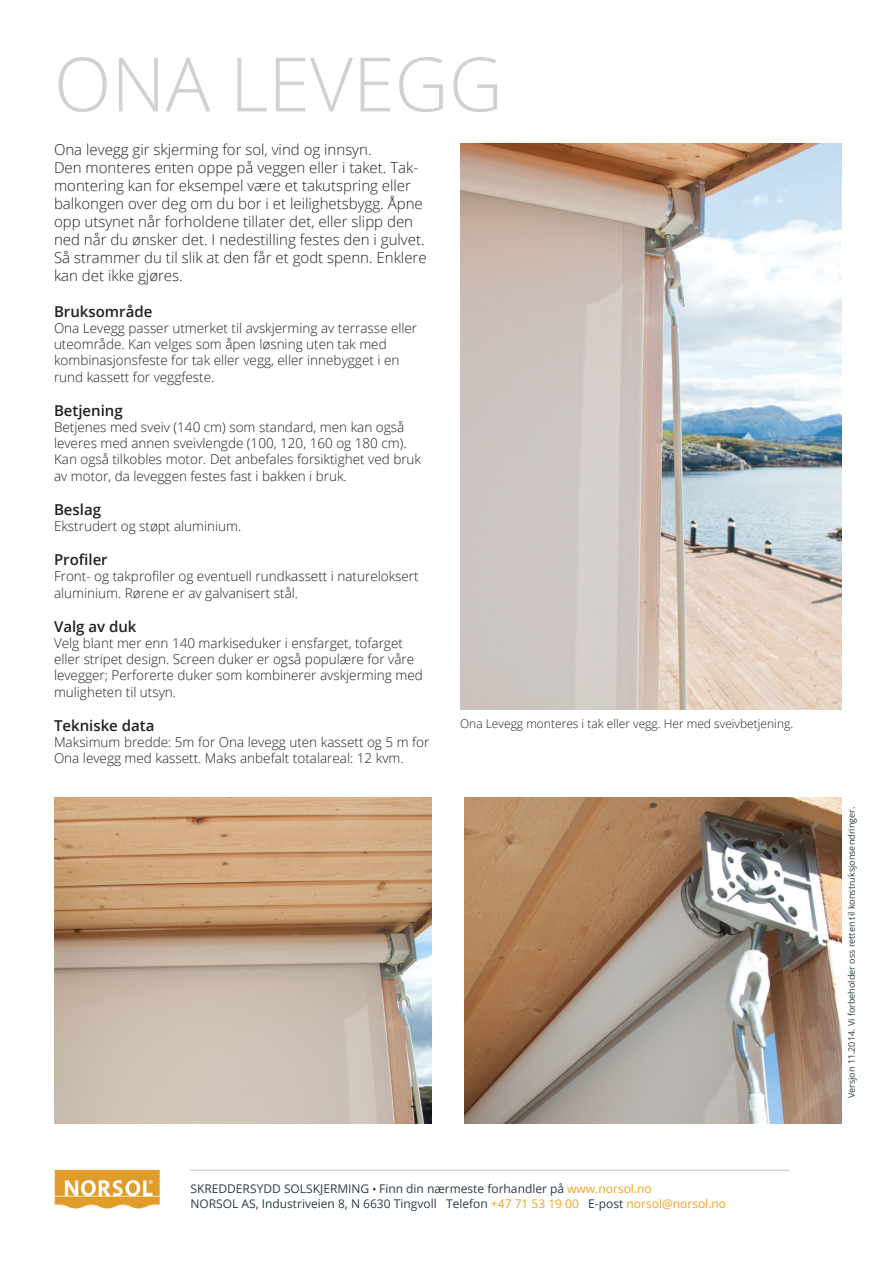
<style>
.page{position:relative;width:893px;height:1263px;background:#fff}
.page>*{position:absolute;margin:0;border:0;box-sizing:border-box;transform-origin:0 0}
.t1{font:300 75px "Open Sans";color:#d0d1d1}
.t2{font:300 15px/18px "Open Sans";color:#231f20}
.t3{font:600 15px "Open Sans";color:#231f20}
.t4{font:300 13.5px/16.2px "Open Sans";color:#231f20}
.t5{font:12px "Open Sans";color:#2b3b45}
.t6{font:300 12px "Open Sans";color:#231f20}
.t7{font:9px "Open Sans";color:#2b3b45}
.s1{font-size:10.5px;color:#231f20}
.s2{color:#f1a21e}
</style>
<div class="page">
<img style="left:460px;top:143px;width:382px;height:567px">
<img style="left:54px;top:797px;width:377px;height:326px">
<img style="left:465px;top:797px;width:377px;height:326px">
<img style="left:54px;top:1169px;width:105px;height:40px">
<hr style="left:190px;top:1169px;width:599px;height:2px;background:#d0d1d1">
<p class="t1" style="left:54px;top:33px;width:450px">ONA LEVEGG</p>
<p class="t2" style="left:54px;top:140px;width:374px">Ona levegg gir skjerming for sol, vind og innsyn.<br>Den monteres enten oppe på veggen eller i taket. Tak&shy;montering kan for eksempel være et takutspring eller balkongen over deg om du bor i et leilighetsbygg. Åpne opp utsynet når forholdene tillater det, eller slipp den ned når du ønsker det. I nedestilling festes den i gulvet.<br>Så strammer du til slik at den får et godt spenn. Enklere kan det ikke gjøres.</p>
<p class="t3" style="left:54px;top:301px;width:100px">Bruksområde</p>
<p class="t4" style="left:54px;top:320px;width:365px">Ona Levegg passer utmerket til avskjerming av terrasse eller uteområde. Kan velges som åpen løsning uten tak med kombinasjonsfeste for tak eller vegg, eller innebygget i en rund kassett for veggfeste.</p>
<p class="t3" style="left:54px;top:400px;width:70px">Betjening</p>
<p class="t4" style="left:54px;top:419px;width:369px">Betjenes med sveiv (140 cm) som standard, men kan også leveres med annen sveivlengde (100, 120, 160 og 180 cm).<br>Kan også tilkobles motor. Det anbefales forsiktighet ved bruk av motor, da leveggen festes fast i bakken i bruk.</p>
<p class="t3" style="left:54px;top:499px;width:49px">Beslag</p>
<p class="t4" style="left:54px;top:518px;width:189px">Ekstrudert og støpt aluminium.</p>
<p class="t3" style="left:54px;top:549px;width:55px">Profiler</p>
<p class="t4" style="left:54px;top:568px;width:366px">Front- og takprofiler og eventuell rundkassett i natureloksert aluminium. Rørene er av galvanisert stål.</p>
<p class="t3" style="left:54px;top:616px;width:84px">Valg av duk</p>
<p class="t4" style="left:54px;top:635px;width:370px">Velg blant mer enn 140 markiseduker i ensfarget, tofarget eller stripet design. Screen duker er også populære for våre levegger; Perforerte duker som kombinerer avskjerming med muligheten til utsyn.</p>
<p class="t3" style="left:54px;top:715px;width:102px">Tekniske data</p>
<p class="t4" style="left:54px;top:734px;width:377px">Maksimum bredde: 5m for Ona levegg uten kassett og 5 m for<br>Ona levegg med kassett. Maks anbefalt totalareal: 12 kvm.</p>
<p class="t6" style="left:460px;top:715px;width:335px">Ona Levegg monteres i tak eller vegg. Her med sveivbetjening.</p>
<p class="t5" style="left:190px;top:1181px;width:463px">SKREDDERSYDD SOLSKJERMING <span class="s1">•</span> Finn din nærmeste forhandler på <span class="s2">www.norsol.no</span></p>
<p class="t5" style="left:190px;top:1195px;width:537px">NORSOL AS, Industriveien 8, N 6630 Tingvoll Telefon <span class="s2">+47 71 53 19 00</span> E-post <span class="s2">norsol@norsol.no</span></p>
<p class="t7" style="left:845px;top:1098px;width:293px;rotate:-90deg">Versjon 11.2014. Vi forbeholder oss retten til konstruksjonsendringer.</p>
</div>
